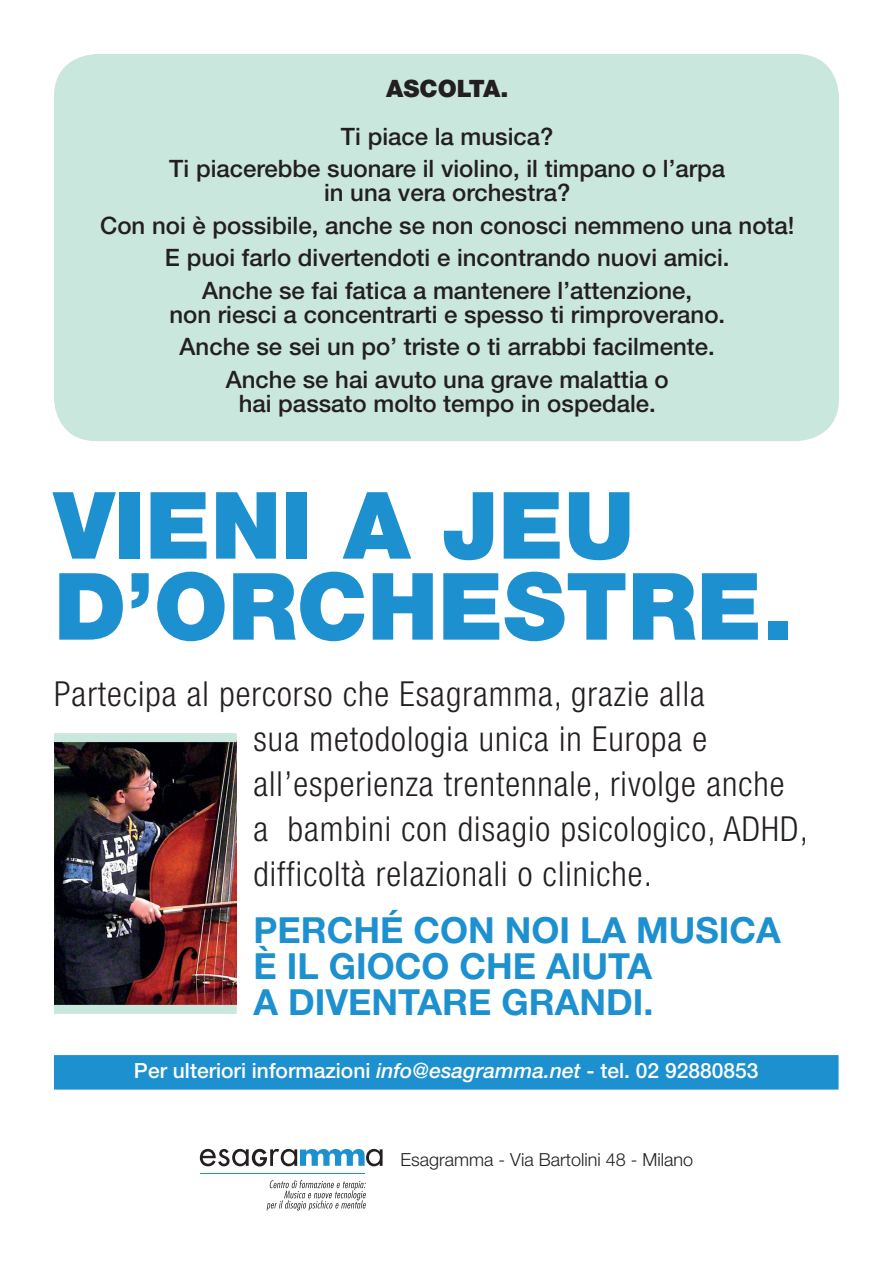
<style>
.page{position:relative;width:893px;height:1263px;background:#fff}
.page>*{position:absolute;margin:0;border:0;box-sizing:border-box;transform-origin:0 0}
.t1{font:900 93px/81px "Helvetica Neue LT Std";color:#1d90d0}
.t2{font:700 36px/36px "Helvetica Neue LT Std";color:#1d90d0}
.t3{font:300 condensed 34.5px/45px "Helvetica Neue LT Std";letter-spacing:.03em;color:#231f20}
.t4{font:500 24px/32.5px "Helvetica Neue LT Std";color:#231f20;text-align:center}
.t5{font:900 24px "Helvetica Neue LT Std";color:#231f20}
.t6{font:500 21px "Helvetica Neue LT Std";color:#fff}
.t7{font:300 18px "Helvetica Neue LT Std";color:#231f20}
.s1{font-style:italic}
</style>
<div class="page">
<div style="left:54px;top:54px;width:785px;height:387px;background:#cae7dd;border-radius:43px"></div>
<svg style="left:267px;top:1180px;width:99px;height:30px"></svg>
<hr style="left:200px;top:1173px;width:165px;height:1px;background:#1d90d0">
<svg style="left:200px;top:1149px;width:183px;height:17px"></svg>
<div style="left:54px;top:1055px;width:784px;height:34px;background:#1d90d0"></div>
<img style="left:54px;top:742px;width:183px;height:263px">
<div style="left:54px;top:733px;width:183px;height:9px;background:#cae7dd"></div>
<div style="left:54px;top:1005px;width:183px;height:9px;background:#cae7dd"></div>
<p class="t5" style="left:386px;top:74px;width:124px">ASCOLTA.</p>
<p class="t4" style="left:169px;top:120px;width:557px">Ti piace la musica?<br>Ti piacerebbe suonare il violino, il timpano o l’arpa</p>
<p class="t4" style="left:100px;top:176px;width:696px">in una vera orchestra?<br>Con noi è possibile, anche se non conosci nemmeno una nota!<br>E puoi farlo divertendoti e incontrando nuovi amici.<br>Anche se fai fatica a mantenere l’attenzione,</p>
<p class="t4" style="left:169px;top:298px;width:557px">non riesci a concentrarti e spesso ti rimproverano.<br>Anche se sei un po’ triste o ti arrabbi facilmente.<br>Anche se hai avuto una grave malattia o</p>
<p class="t4" style="left:239px;top:387px;width:419px">hai passato molto tempo in ospedale.</p>
<h1 class="t1" style="left:54px;top:485px;width:741px">VIENI A JEU<br>D’ORCHESTRE.</h1>
<h3 class="t3" style="left:254px;top:671px;width:556px;text-indent:-200px">Partecipa al percorso che Esagramma, grazie alla<br>sua metodologia unica in Europa e all’esperienza trentennale, rivolge anche<br>a bambini con disagio psicologico, ADHD, difficoltà relazionali o cliniche.</h3>
<h2 class="t2" style="left:254px;top:911px;width:529px">PERCHÉ CON NOI LA MUSICA<br>È IL GIOCO CHE AIUTA<br>A DIVENTARE GRANDI.</h2>
<p class="t6" style="left:134px;top:1058px;width:626px">Per ulteriori informazioni <span class="s1">info@esagramma.net</span> - tel. 02 92880853</p>
<p class="t7" style="left:401px;top:1148px;width:294px">Esagramma - Via Bartolini 48 - Milano</p>
</div>
